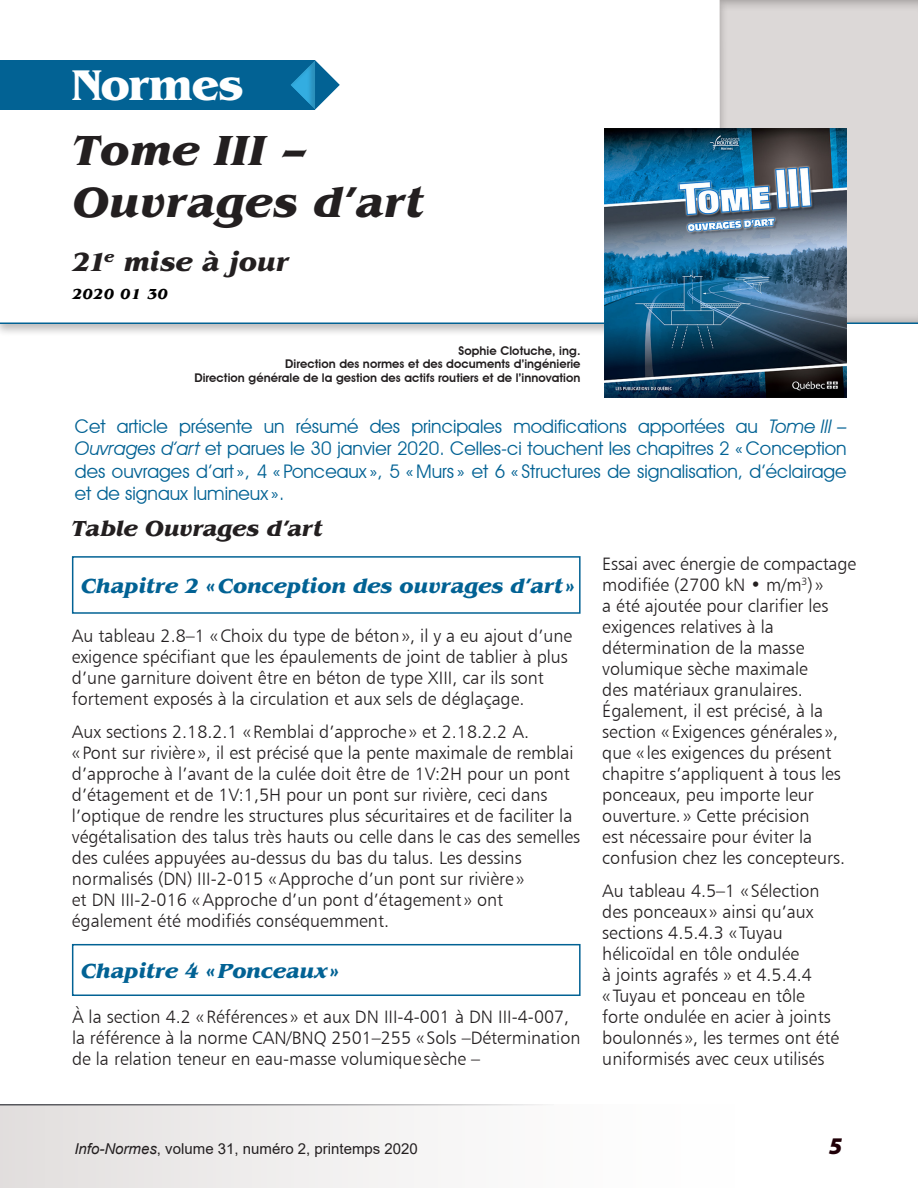
<style>
.page{position:relative;width:918px;height:1188px;background:#fff}
.page>*{position:absolute;margin:0;border:0;box-sizing:border-box;transform-origin:0 0}
.t1{font:700 45px "Benguiat";letter-spacing:-.025em;color:#fff}
.t2{font:italic 700 43.5px/52.5px "Benguiat";color:#231f20}
.t3{font:italic 700 27px "Benguiat";color:#231f20}
.t4{font:italic 900 24px "Myriad Pro";color:#200008}
.sous_titre_sous_carr{font:italic 700 22.5px "Benguiat";letter-spacing:-.01em;color:#231f20}
.tome_en_entete{font:italic 700 21px "Benguiat";letter-spacing:-.01em;color:#026294}
.Lead_de_couleur{font:18.75px/22.5px "Avant Garde IT Cby BT";color:#026294;text-align:justify}
.TEXTE_courant_2018{font:18px/21px "Humanist 777 BT Light B";color:#231f20}
.t5{font:15px "Arial";color:#231f20}
.t6{font:italic 700 15px "Benguiat";letter-spacing:.025em;color:#000}
.Auteur{font:600 12px/13.5px "Avant Garde IT Cby BT";letter-spacing:.005em;color:#231f20;text-align:right}
.s1{font-style:italic}
</style>
<div class="page">
<div style="left:630px;top:0;width:288px;height:325px;background:#dcd8d7"></div>
<div style="left:0;top:0;width:728px;height:337px;background:#231f20;opacity:.3"></div>
<div style="left:0;top:0;width:720px;height:324px;background:#fff"></div>
<div style="left:0;top:60px;width:315px;height:50px;background:#026294"></div>
<svg style="left:291px;top:60px;width:49px;height:50px"></svg>
<hr style="left:0;top:322px;width:918px;height:2px;background:#026294">
<div style="left:0;top:1105px;width:765px;height:83px;background:linear-gradient(to right,#e4e0e0,#fff)"></div>
<hr style="left:0;top:1104px;width:554px;height:2px;background:#54555a">
<img style="left:605px;top:129px;width:242px;height:269px">
<div style="left:72px;top:556px;width:509px;height:58px;border:2px solid #026294"></div>
<div style="left:72px;top:944px;width:509px;height:52px;border:2px solid #026294"></div>
<h1 class="t1" style="left:72px;top:59px;width:173px">Normes</h1>
<h2 class="t2" style="left:72px;top:125px;width:353px">Tome III –<br>Ouvrages d’art</h2>
<h3 class="t3" style="left:72px;top:246px;width:218px">21<sup>e</sup> mise à jour</h3>
<p class="t6" style="left:72px;top:285px;width:97px">2020 01 30</p>
<p class="Auteur" style="left:459px;top:344px;width:123px">Sophie Clotuche, ing.</p>
<p class="Auteur" style="left:195px;top:357px;width:388px">Direction des normes et des documents d’ingénierie<br>Direction générale de la gestion des actifs routiers et de l’innovation</p>
<p class="Lead_de_couleur" style="left:75px;top:415px;width:773px">Cet article présente un résumé des principales modifications apportées au <span class="s1">Tome III – Ouvrages d’art</span> et parues le 30 janvier 2020. Celles-ci touchent les chapitres 2 «Conception des ouvrages d’art », 4 «Ponceaux », 5 «Murs » et 6 « Structures de signalisation, d’éclairage et de signaux lumineux ».</p>
<p class="sous_titre_sous_carr" style="left:72px;top:515px;width:252px">Table Ouvrages d’art</p>
<p class="tome_en_entete" style="left:81px;top:573px;width:495px">Chapitre 2 «Conception des ouvrages d’art»</p>
<p class="TEXTE_courant_2018" style="left:72px;top:625px;width:502px">Au tableau 2.8–1 «Choix du type de béton», il y a eu ajout d’une exigence spécifiant que les épaulements de joint de tablier à plus d’une garniture doivent être en béton de type XIII, car ils sont fortement exposés à la circulation et aux sels de déglaçage.</p>
<p class="TEXTE_courant_2018" style="left:72px;top:721px;width:510px">Aux sections 2.18.2.1 «Remblai d’approche » et 2.18.2.2 A.<br>« Pont sur rivière », il est précisé que la pente maximale de remblai d’approche à l’avant de la culée doit être de 1V:2H pour un pont d’étagement et de 1V:1,5H pour un pont sur rivière, ceci dans l’optique de rendre les structures plus sécuritaires et de faciliter la végétalisation des talus très hauts ou celle dans le cas des semelles des culées appuyées au-dessus du bas du talus. Les dessins normalisés (DN) III-2-015 «Approche d’un pont sur rivière »<br>et DN III-2-016 «Approche d’un pont d’étagement » ont également été modifiés conséquemment.</p>
<p class="tome_en_entete" style="left:81px;top:958px;width:260px">Chapitre 4 «Ponceaux»</p>
<p class="TEXTE_courant_2018" style="left:72px;top:1006px;width:510px">À la section 4.2 «Références » et aux DN III-4-001 à DN III-4-007, la référence à la norme CAN/BNQ 2501–255 «Sols –Détermination de la relation teneur en eau-masse volumique sèche –</p>
<p class="TEXTE_courant_2018" style="left:602px;top:553px;width:255px">Essai avec énergie de compactage modifiée (2700 kN • m/m<sup>3</sup>) »<br>a été ajoutée pour clarifier les exigences relatives à la détermination de la masse volumique sèche maximale<br>des matériaux granulaires.<br>Également, il est précisé, à la section «Exigences générales », que « les exigences du présent chapitre s’appliquent à tous les ponceaux, peu importe leur ouverture. » Cette précision<br>est nécessaire pour éviter la confusion chez les concepteurs.</p>
<p class="TEXTE_courant_2018" style="left:602px;top:880px;width:239px">Au tableau 4.5–1 «Sélection des ponceaux » ainsi qu’aux sections 4.5.4.3 « Tuyau hélicoïdal en tôle ondulée<br>à joints agrafés » et 4.5.4.4<br>« Tuyau et ponceau en tôle forte ondulée en acier à joints boulonnés », les termes ont été uniformisés avec ceux utilisés</p>
<p class="t5" style="left:74px;top:1139px;width:345px"><span class="s1">Info-Normes</span>, volume 31, numéro 2, printemps 2020</p>
<h3 class="t4" style="left:829px;top:1130px;width:15px">5</h3>
</div>
